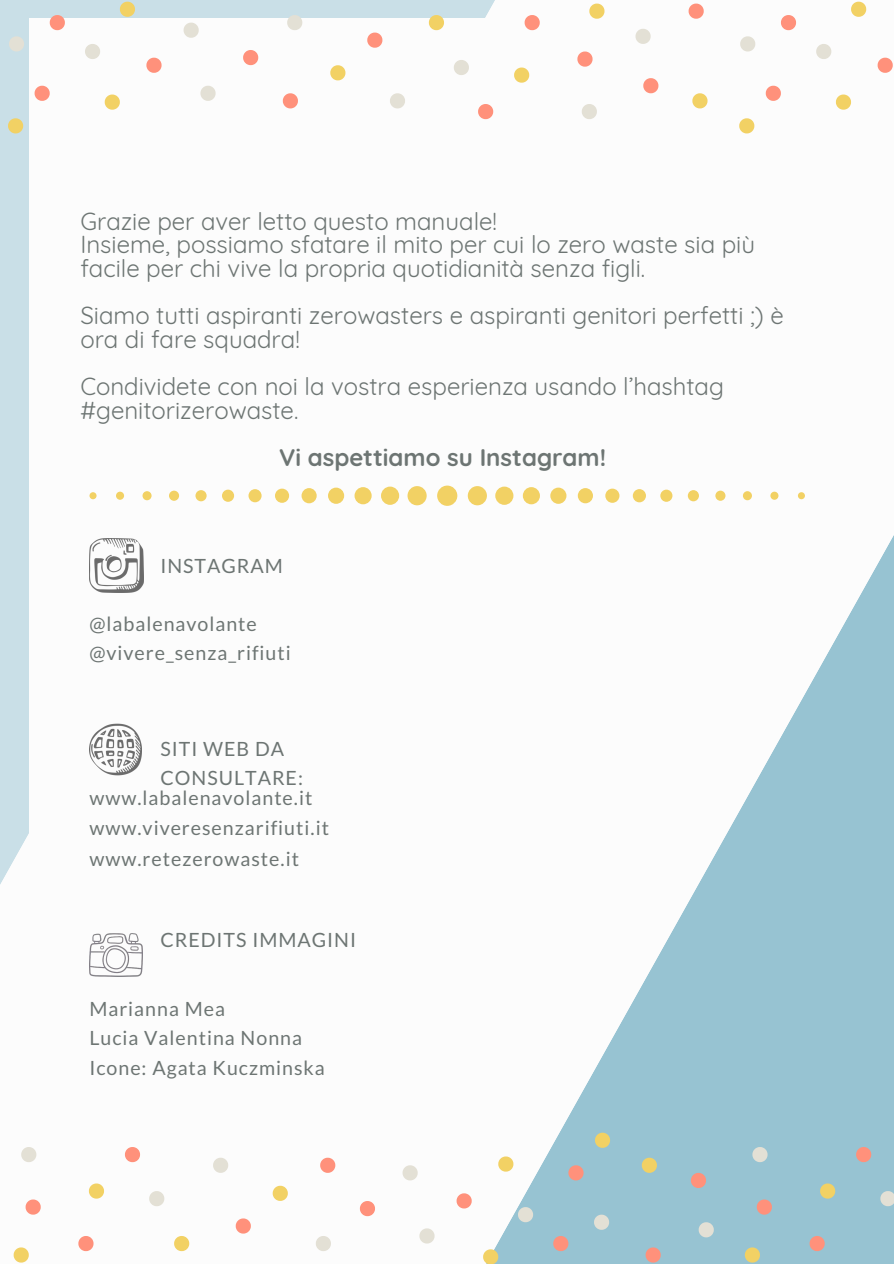
<style>
.page{position:relative;width:894px;height:1264px;background:#fff}
.page>*{position:absolute;margin:0;border:0;box-sizing:border-box;transform-origin:0 0}
.t1{font:24px/23.7px "Quicksand";color:#6d7573}
.t2{font:700 24px "Quicksand";color:#6d7573}
.t3{font:19.65px/29.2px "Lato";letter-spacing:.05em;color:#6d7573}
</style>
<div class="page">
<div style="left:0;top:0;width:495px;height:885px;background:#c9dfe7"></div>
<div style="left:30px;top:18px;width:754px;height:996px;background:#fcfcfc"></div>
<svg style="left:494px;top:537px;width:399px;height:726px;fill:#97c3d2"></svg>
<svg style="left:287px;top:15px;width:15px;height:15px"></svg>
<svg style="left:390px;top:93px;width:15px;height:15px"></svg>
<svg style="left:454px;top:60px;width:15px;height:15px"></svg>
<svg style="left:582px;top:104px;width:14px;height:15px"></svg>
<svg style="left:183px;top:23px;width:16px;height:15px"></svg>
<svg style="left:200px;top:86px;width:15px;height:15px"></svg>
<svg style="left:85px;top:44px;width:15px;height:15px"></svg>
<svg style="left:9px;top:36px;width:15px;height:15px"></svg>
<svg style="left:635px;top:29px;width:15px;height:15px"></svg>
<svg style="left:429px;top:15px;width:15px;height:15px"></svg>
<svg style="left:514px;top:67px;width:15px;height:16px"></svg>
<svg style="left:589px;top:4px;width:15px;height:15px"></svg>
<svg style="left:105px;top:94px;width:15px;height:16px"></svg>
<svg style="left:8px;top:118px;width:15px;height:15px"></svg>
<svg style="left:120px;top:2px;width:15px;height:15px"></svg>
<svg style="left:330px;top:65px;width:15px;height:15px"></svg>
<svg style="left:692px;top:93px;width:15px;height:15px"></svg>
<svg style="left:243px;top:50px;width:15px;height:15px"></svg>
<svg style="left:283px;top:93px;width:15px;height:15px"></svg>
<svg style="left:524px;top:15px;width:15px;height:15px"></svg>
<svg style="left:35px;top:86px;width:15px;height:15px"></svg>
<svg style="left:50px;top:15px;width:15px;height:15px"></svg>
<svg style="left:478px;top:104px;width:15px;height:15px"></svg>
<svg style="left:367px;top:33px;width:15px;height:15px"></svg>
<svg style="left:146px;top:58px;width:15px;height:15px"></svg>
<svg style="left:577px;top:51px;width:15px;height:16px"></svg>
<svg style="left:643px;top:78px;width:15px;height:15px"></svg>
<svg style="left:688px;top:4px;width:15px;height:15px"></svg>
<svg style="left:816px;top:44px;width:15px;height:15px"></svg>
<svg style="left:740px;top:36px;width:15px;height:15px"></svg>
<svg style="left:835px;top:94px;width:15px;height:16px"></svg>
<svg style="left:739px;top:118px;width:15px;height:15px"></svg>
<svg style="left:851px;top:2px;width:15px;height:15px"></svg>
<svg style="left:765px;top:86px;width:15px;height:15px"></svg>
<svg style="left:781px;top:15px;width:14px;height:15px"></svg>
<svg style="left:877px;top:58px;width:15px;height:15px"></svg>
<svg style="left:880px;top:1190px;width:13px;height:16px"></svg>
<svg style="left:752px;top:1146px;width:15px;height:16px"></svg>
<svg style="left:698px;top:1222px;width:15px;height:15px"></svg>
<svg style="left:819px;top:1183px;width:16px;height:15px"></svg>
<svg style="left:744px;top:1247px;width:15px;height:15px"></svg>
<svg style="left:641px;top:1157px;width:15px;height:15px"></svg>
<svg style="left:809px;top:1235px;width:15px;height:16px"></svg>
<svg style="left:855px;top:1146px;width:16px;height:16px"></svg>
<svg style="left:756px;top:1199px;width:15px;height:15px"></svg>
<svg style="left:690px;top:1172px;width:15px;height:15px"></svg>
<svg style="left:645px;top:1247px;width:15px;height:15px"></svg>
<svg style="left:316px;top:1236px;width:15px;height:15px"></svg>
<svg style="left:213px;top:1157px;width:15px;height:15px"></svg>
<svg style="left:149px;top:1191px;width:15px;height:15px"></svg>
<svg style="left:21px;top:1147px;width:15px;height:15px"></svg>
<svg style="left:419px;top:1228px;width:15px;height:15px"></svg>
<svg style="left:402px;top:1165px;width:15px;height:15px"></svg>
<svg style="left:518px;top:1206px;width:15px;height:16px"></svg>
<svg style="left:594px;top:1214px;width:15px;height:15px"></svg>
<svg style="left:174px;top:1236px;width:15px;height:15px"></svg>
<svg style="left:89px;top:1183px;width:15px;height:15px"></svg>
<svg style="left:14px;top:1247px;width:15px;height:15px"></svg>
<svg style="left:498px;top:1156px;width:15px;height:15px"></svg>
<svg style="left:594px;top:1132px;width:16px;height:15px"></svg>
<svg style="left:483px;top:1249px;width:15px;height:14px"></svg>
<svg style="left:272px;top:1185px;width:16px;height:15px"></svg>
<svg style="left:360px;top:1201px;width:15px;height:15px"></svg>
<svg style="left:320px;top:1157px;width:15px;height:15px"></svg>
<svg style="left:78px;top:1236px;width:15px;height:15px"></svg>
<svg style="left:568px;top:1165px;width:15px;height:15px"></svg>
<svg style="left:553px;top:1235px;width:15px;height:16px"></svg>
<svg style="left:125px;top:1147px;width:15px;height:15px"></svg>
<svg style="left:236px;top:1218px;width:15px;height:15px"></svg>
<svg style="left:456px;top:1193px;width:15px;height:15px"></svg>
<svg style="left:26px;top:1199px;width:15px;height:15px"></svg>
<img style="left:89px;top:723px;width:52px;height:52px">
<svg style="left:89px;top:485px;width:715px;height:21px"></svg>
<img style="left:89px;top:538px;width:54px;height:55px">
<img style="left:89px;top:933px;width:53px;height:44px">
<p class="t1" style="left:80px;top:209px;width:676px">Grazie per aver letto questo manuale!<br>Insieme, possiamo sfatare il mito per cui lo zero waste sia più facile per chi vive la propria quotidianità senza figli.</p>
<p class="t1" style="left:80px;top:303px;width:704px">Siamo tutti aspiranti zerowasters e aspiranti genitori perfetti ;) è ora di fare squadra!</p>
<p class="t1" style="left:80px;top:374px;width:645px">Condividete con noi la vostra esperienza usando l’hashtag #genitorizerowaste.</p>
<p class="t2" style="left:279px;top:442px;width:328px">Vi aspettiamo su Instagram!</p>
<p class="t3" style="left:160px;top:550px;width:124px">INSTAGRAM</p>
<p class="t3" style="left:89px;top:609px;width:169px">@labalenavolante</p>
<p class="t3" style="left:89px;top:638px;width:203px">@vivere_senza_rifiuti</p>
<p class="t3" style="left:160px;top:733px;width:144px">SITI WEB DA<br>CONSULTARE:</p>
<p class="t3" style="left:89px;top:782px;width:224px">www.labalenavolante.it</p>
<p class="t3" style="left:89px;top:811px;width:241px;line-height:31.7px">www.viveresenzarifiuti.it www.retezerowaste.it</p>
<p class="t3" style="left:160px;top:925px;width:197px">CREDITS IMMAGINI</p>
<p class="t3" style="left:89px;top:993px;width:237px">Marianna Mea<br>Lucia Valentina Nonna<br>Icone: Agata Kuczminska</p>
</div>
